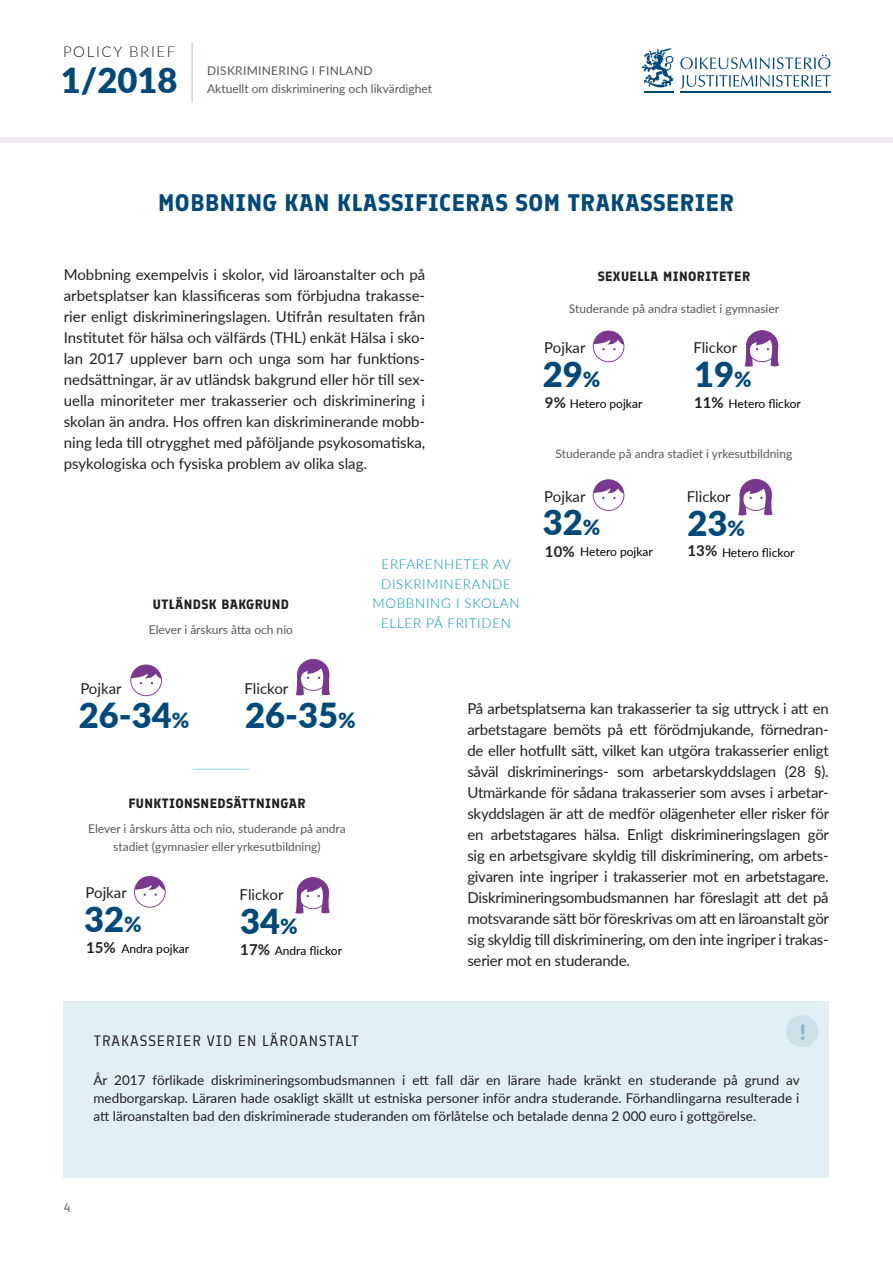
<style>
.page{position:relative;width:893px;height:1263px;background:#fff}
.page>*{position:absolute;margin:0;border:0;box-sizing:border-box;transform-origin:0 0}
.t1{font:800 34.5px "Lato";color:#00497b}
.t2{font:700 24px "Finlandica";letter-spacing:.02em;color:#00497b}
.t3{font:800 21px "Lato";color:#00497b}
.t4{font:15px/21px "Lato";color:#231f20;text-align:justify}
.t5{font:15px "Finlandica";letter-spacing:.07em;color:#231f20}
.t6{font:700 15px "Lato";color:#231f20}
.t7{font:300 15px "Lato";letter-spacing:.11em;color:#231f20}
.t8{font:13.5px/18px "Lato";color:#231f20;text-align:justify}
.t9{font:300 13.5px/19.5px "Lato";letter-spacing:.05em;color:#0094b4;text-align:center}
.t10{font:700 13.5px "Finlandica";letter-spacing:.03em;color:#231f20}
.t11{font:12px/18px "Lato";color:#55585c}
.t12{font:12px "Lato";color:#000}
.t13{font:12px "Finlandica";color:#55585c}
.s1{font-size:21px}
</style>
<div class="page">
<hr style="left:192px;top:42px;width:1px;height:61px;background:#79388e">
<div style="left:0;top:137px;width:893px;height:5px;background:#f0eaf3"></div>
<svg style="left:680px;top:55px;width:150px;height:14px"></svg>
<svg style="left:641px;top:48px;width:33px;height:45px"></svg>
<hr style="left:680px;top:92px;width:151px;height:1px;background:#00497b">
<svg style="left:680px;top:75px;width:151px;height:14px"></svg>
<div style="left:64px;top:1001px;width:765px;height:177px;background:#dfeff4"></div>
<svg style="left:744px;top:330px;width:35px;height:37px"></svg>
<svg style="left:593px;top:331px;width:31px;height:31px"></svg>
<hr style="left:193px;top:769px;width:56px;height:1px;background:#0094b4">
<svg style="left:593px;top:479px;width:31px;height:32px"></svg>
<svg style="left:738px;top:479px;width:35px;height:37px"></svg>
<svg style="left:130px;top:664px;width:32px;height:32px"></svg>
<svg style="left:295px;top:659px;width:35px;height:37px"></svg>
<svg style="left:134px;top:876px;width:32px;height:32px"></svg>
<svg style="left:295px;top:877px;width:35px;height:37px"></svg>
<div style="left:786px;top:1015px;width:32px;height:32px;background:#cbe0e9;border-radius:50%"></div>
<p class="t7" style="left:63px;top:41px;width:114px">POLICY BRIEF</p>
<h1 class="t1" style="left:61px;top:55px;width:118px">1/2018</h1>
<p class="t11" style="left:207px;top:61px;width:226px">DISKRIMINERING I FINLAND<br>Aktuellt om diskriminering och likvärdighet</p>
<p class="t2" style="left:158px;top:188px;width:577px">MOBBNING KAN KLASSIFICERAS SOM TRAKASSERIER</p>
<p class="t4" style="left:64px;top:263px;width:363px">Mobbning exempelvis i skolor, vid läroanstalter och på arbetsplatser kan klassificeras som förbjudna trakasse&shy;rier enligt diskrimineringslagen. Utifrån resultaten från Institutet för hälsa och välfärds (THL) enkät Hälsa i sko&shy;lan 2017 upplever barn och unga som har funktions&shy;nedsättningar, är av utländsk bakgrund eller hör till sex&shy;uella minoriteter mer trakasserier och diskriminering i skolan än andra. Hos offren kan diskriminerande mobb&shy;ning leda till otrygghet med påföljande psykosomatiska, psykologiska och fysiska problem av olika slag.</p>
<p class="t10" style="left:153px;top:596px;width:138px">UTLÄNDSK BAKGRUND</p>
<p class="t11" style="left:149px;top:620px;width:146px">Elever i årskurs åtta och nio</p>
<p class="t9" style="left:372px;top:554px;width:149px">ERFARENHETER AV<br>DISKRIMINERANDE<br>MOBBNING I SKOLAN<br>ELLER PÅ FRITIDEN</p>
<p class="t10" style="left:598px;top:268px;width:154px">SEXUELLA MINORITETER</p>
<p class="t11" style="left:569px;top:299px;width:212px">Studerande på andra stadiet i gymnasier</p>
<p class="t4" style="left:544px;top:336px;width:43px">Pojkar</p>
<p class="t4" style="left:693px;top:336px;width:45px">Flickor</p>
<p class="t1" style="left:543px;top:348px;width:59px">29<span class="s1">%</span></p>
<p class="t1" style="left:694px;top:348px;width:59px">19<span class="s1">%</span></p>
<p class="t6" style="left:545px;top:391px;width:22px">9%</p>
<p class="t12" style="left:570px;top:395px;width:74px">Hetero pojkar</p>
<p class="t6" style="left:694px;top:391px;width:31px">11%</p>
<p class="t12" style="left:728px;top:395px;width:74px">Hetero flickor</p>
<p class="t11" style="left:556px;top:444px;width:238px">Studerande på andra stadiet i yrkesutbildning</p>
<p class="t4" style="left:544px;top:485px;width:43px">Pojkar</p>
<p class="t4" style="left:687px;top:485px;width:45px">Flickor</p>
<p class="t1" style="left:543px;top:497px;width:59px">32<span class="s1">%</span></p>
<p class="t1" style="left:688px;top:497px;width:59px">23<span class="s1">%</span></p>
<p class="t6" style="left:545px;top:540px;width:31px">10%</p>
<p class="t12" style="left:580px;top:543px;width:74px">Hetero pojkar</p>
<p class="t6" style="left:688px;top:540px;width:31px">13%</p>
<p class="t12" style="left:722px;top:543px;width:74px">Hetero flickor</p>
<p class="t4" style="left:244px;top:677px;width:45px">Flickor</p>
<p class="t4" style="left:80px;top:678px;width:43px">Pojkar</p>
<p class="t1" style="left:79px;top:690px;width:112px">26-34<span class="s1">%</span></p>
<p class="t1" style="left:245px;top:689px;width:112px">26-35<span class="s1">%</span></p>
<p class="t10" style="left:128px;top:795px;width:179px">FUNKTIONSNEDSÄTTNINGAR</p>
<p class="t11" style="left:88px;top:819px;width:259px;text-align:center">Elever i årskurs åtta och nio, studerande på andra stadiet (gymnasier eller yrkesutbildning)</p>
<p class="t4" style="left:86px;top:882px;width:43px">Pojkar</p>
<p class="t4" style="left:240px;top:883px;width:45px">Flickor</p>
<p class="t1" style="left:84px;top:894px;width:59px">32<span class="s1">%</span></p>
<p class="t1" style="left:240px;top:895px;width:59px">34<span class="s1">%</span></p>
<p class="t6" style="left:86px;top:937px;width:31px">15%</p>
<p class="t12" style="left:121px;top:940px;width:69px">Andra pojkar</p>
<p class="t6" style="left:240px;top:938px;width:31px">17%</p>
<p class="t12" style="left:275px;top:942px;width:69px">Andra flickor</p>
<p class="t4" style="left:467px;top:697px;width:363px">På arbetsplatserna kan trakasserier ta sig uttryck i att en arbetstagare bemöts på ett förödmjukande, förnedran&shy;de eller hotfullt sätt, vilket kan utgöra trakasserier enligt såväl diskriminerings- som arbetarskyddslagen (28 §).<br>Utmärkande för sådana trakasserier som avses i arbetar&shy;skyddslagen är att de medför olägenheter eller risker för en arbetstagares hälsa. Enligt diskrimineringslagen gör sig en arbetsgivare skyldig till diskriminering, om arbets&shy;givaren inte ingriper i trakasserier mot en arbetstagare.<br>Diskrimineringsombudsmannen har föreslagit att det på motsvarande sätt bör föreskrivas om att en läroanstalt gör sig skyldig till diskriminering, om den inte ingriper i trakas&shy;serier mot en studerande.</p>
<h3 class="t3" style="left:799px;top:1016px;width:8px">!</h3>
<p class="t5" style="left:94px;top:1032px;width:267px">TRAKASSERIER VID EN LÄROANSTALT</p>
<p class="t8" style="left:94px;top:1070px;width:708px">År 2017 förlikade diskrimineringsombudsmannen i ett fall där en lärare hade kränkt en studerande på grund av medborgarskap. Läraren hade osakligt skällt ut estniska personer inför andra studerande. Förhandlingarna resulterade i att läroanstalten bad den diskriminerade studeranden om förlåtelse och betalade denna 2 000 euro i gottgörelse.</p>
<p class="t13" style="left:64px;top:1201px;width:8px">4</p>
</div>
